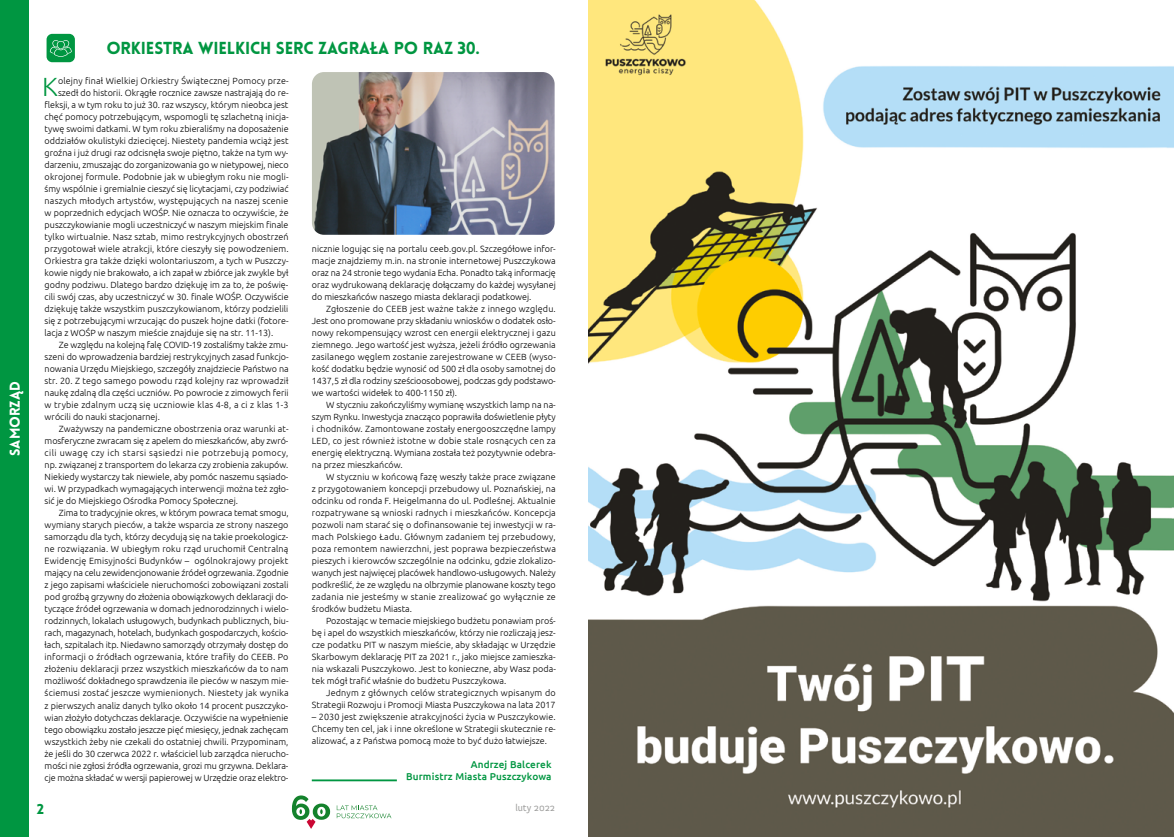
<style>
.page{position:relative;width:1174px;height:837px;background:#fff}
.page>*{position:absolute;margin:0;border:0;box-sizing:border-box;transform-origin:0 0}
.t1{font:300 26.3px "Ubuntu";color:#009641}
.t2{font:900 17px "Lovelo";letter-spacing:-.01em;color:#009641}
.t3{font:900 14px "Lovelo";color:#fff}
.t4{font:900 14px "Lovelo";color:#009641}
.t5{font:500 10px/12px "Ubuntu";letter-spacing:.015em;color:#009641;text-align:right}
.t6{font:10px "Anivers";color:#9d9d9c}
.t7{font:300 9px/12px "Ubuntu";color:#000;text-align:justify}
.t8{font:300 9px "Ubuntu";letter-spacing:.02em;color:#000}
.t9{font:300 9px "Ubuntu";letter-spacing:.04em;color:#000}
</style>
<div class="page">
<div style="left:0;top:0;width:28px;height:836px;background:#009641"></div>
<svg style="left:337px;top:805px;width:54px;height:12px"></svg>
<svg style="left:292px;top:795px;width:38px;height:33px"></svg>
<div style="left:47px;top:34px;width:28px;height:28px;background:#009641;border-radius:6px"></div>
<svg style="left:50px;top:40px;width:22px;height:17px"></svg>
<img style="left:312px;top:72px;width:242px;height:163px">
<hr style="left:312px;top:779px;width:85px;height:2px;background:#009641">
<img style="left:588px;top:0;width:586px;height:836px">
<h3 class="t3" style="left:6px;top:456px;width:77px;rotate:-90deg">SAMORZĄD</h3>
<h2 class="t2" style="left:106px;top:38px;width:375px">ORKIESTRA WIELKICH SERC ZAGRAŁA PO RAZ 30.</h2>
<h1 class="t1" style="left:42px;top:71px;width:17px">K</h1>
<p class="t7" style="left:58px;top:75px;width:232px">olejny finał Wielkiej Orkiestry Świątecznej Pomocy prze-</p>
<p class="t7" style="left:58px;top:87px;width:232px">szedł do historii. Okrągłe rocznice zawsze nastrajają do re-</p>
<p class="t7" style="left:45px;top:99px;width:245px">fleksji, a w tym roku to już 30. raz wszyscy, którym nieobca jest</p>
<p class="t7" style="left:45px;top:111px;width:245px">chęć pomocy potrzebującym, wspomogli tę szlachetną inicja-</p>
<p class="t7" style="left:45px;top:123px;width:245px">tywę swoimi datkami. W tym roku zbieraliśmy na doposażenie</p>
<p class="t7" style="left:45px;top:135px;width:245px">oddziałów okulistyki dziecięcej. Niestety pandemia wciąż jest</p>
<p class="t7" style="left:45px;top:147px;width:245px">groźna i już drugi raz odcisnęła swoje piętno, także na tym wy-</p>
<p class="t7" style="left:45px;top:159px;width:245px">darzeniu, zmuszając do zorganizowania go w nietypowej, nieco</p>
<p class="t7" style="left:45px;top:171px;width:245px">okrojonej formule. Podobnie jak w ubiegłym roku nie mogli-</p>
<p class="t7" style="left:45px;top:183px;width:245px">śmy wspólnie i gremialnie cieszyć się licytacjami, czy podziwiać</p>
<p class="t8" style="left:45px;top:195px;width:245px">naszych młodych artystów, występujących na naszej scenie</p>
<p class="t7" style="left:45px;top:207px;width:245px">w poprzednich edycjach WOŚP. Nie oznacza to oczywiście, że</p>
<p class="t7" style="left:45px;top:219px;width:245px">puszczykowianie mogli uczestniczyć w naszym miejskim finale</p>
<p class="t7" style="left:45px;top:231px;width:245px">tylko wirtualnie. Nasz sztab, mimo restrykcyjnych obostrzeń</p>
<p class="t7" style="left:45px;top:243px;width:245px">przygotował wiele atrakcji, które cieszyły się powodzeniem.</p>
<p class="t7" style="left:45px;top:255px;width:245px">Orkiestra gra także dzięki wolontariuszom, a tych w Puszczy-</p>
<p class="t7" style="left:45px;top:267px;width:245px">kowie nigdy nie brakowało, a ich zapał w zbiórce jak zwykle był</p>
<p class="t7" style="left:45px;top:279px;width:245px">godny podziwu. Dlatego bardzo dziękuję im za to, że poświę-</p>
<p class="t7" style="left:45px;top:291px;width:245px">cili swój czas, aby uczestniczyć w 30. finale WOŚP. Oczywiście</p>
<p class="t7" style="left:45px;top:303px;width:245px">dziękuję także wszystkim puszczykowianom, którzy podzielili</p>
<p class="t7" style="left:45px;top:315px;width:245px">się z potrzebującymi wrzucając do puszek hojne datki (fotore-</p>
<p class="t7" style="left:45px;top:327px;width:230px">lacja z WOŚP w naszym mieście znajduje się na str. 11-13).</p>
<p class="t7" style="left:59px;top:339px;width:231px">Ze względu na kolejną falę COVID-19 zostaliśmy także zmu-</p>
<p class="t7" style="left:45px;top:351px;width:245px">szeni do wprowadzenia bardziej restrykcyjnych zasad funkcjo-</p>
<p class="t7" style="left:45px;top:362px;width:245px">nowania Urzędu Miejskiego, szczegóły znajdziecie Państwo na</p>
<p class="t7" style="left:45px;top:374px;width:245px">str. 20. Z tego samego powodu rząd kolejny raz wprowadził</p>
<p class="t7" style="left:45px;top:386px;width:245px">naukę zdalną dla części uczniów. Po powrocie z zimowych ferii</p>
<p class="t8" style="left:45px;top:399px;width:245px">w trybie zdalnym uczą się uczniowie klas 4-8, a ci z klas 1-3</p>
<p class="t7" style="left:45px;top:410px;width:117px">wrócili do nauki stacjonarnej.</p>
<p class="t7" style="left:59px;top:422px;width:231px">Zważywszy na pandemiczne obostrzenia oraz warunki at-</p>
<p class="t7" style="left:45px;top:434px;width:245px">mosferyczne zwracam się z apelem do mieszkańców, aby zwró-</p>
<p class="t9" style="left:45px;top:447px;width:245px">cili uwagę czy ich starsi sąsiedzi nie potrzebują pomocy,</p>
<p class="t7" style="left:45px;top:458px;width:245px">np. związanej z transportem do lekarza czy zrobienia zakupów.</p>
<p class="t7" style="left:45px;top:470px;width:245px">Niekiedy wystarczy tak niewiele, aby pomóc naszemu sąsiado-</p>
<p class="t7" style="left:45px;top:482px;width:245px">wi. W przypadkach wymagających interwencji można też zgło-</p>
<p class="t7" style="left:45px;top:494px;width:195px">sić je do Miejskiego Ośrodka Pomocy Społecznej.</p>
<p class="t7" style="left:59px;top:506px;width:231px">Zima to tradycyjnie okres, w którym powraca temat smogu,</p>
<p class="t7" style="left:45px;top:518px;width:245px">wymiany starych pieców, a także wsparcia ze strony naszego</p>
<p class="t7" style="left:45px;top:530px;width:245px">samorządu dla tych, którzy decydują się na takie proekologicz-</p>
<p class="t8" style="left:45px;top:543px;width:245px">ne rozwiązania. W ubiegłym roku rząd uruchomił Centralną</p>
<p class="t8" style="left:45px;top:555px;width:245px">Ewidencję Emisyjności Budynków – ogólnokrajowy projekt</p>
<p class="t7" style="left:45px;top:566px;width:245px">mający na celu zewidencjonowanie źródeł ogrzewania. Zgodnie</p>
<p class="t7" style="left:45px;top:578px;width:245px">z jego zapisami właściciele nieruchomości zobowiązani zostali</p>
<p class="t7" style="left:45px;top:590px;width:245px">pod groźbą grzywny do złożenia obowiązkowych deklaracji do-</p>
<p class="t7" style="left:45px;top:602px;width:245px">tyczące źródeł ogrzewania w domach jednorodzinnych i wielo-</p>
<p class="t7" style="left:45px;top:614px;width:245px">rodzinnych, lokalach usługowych, budynkach publicznych, biu-</p>
<p class="t7" style="left:45px;top:626px;width:245px">rach, magazynach, hotelach, budynkach gospodarczych, kościo-</p>
<p class="t7" style="left:45px;top:638px;width:245px">łach, szpitalach itp. Niedawno samorządy otrzymały dostęp do</p>
<p class="t7" style="left:45px;top:650px;width:245px">informacji o źródłach ogrzewania, które trafiły do CEEB. Po</p>
<p class="t7" style="left:45px;top:662px;width:245px">złożeniu deklaracji przez wszystkich mieszkańców da to nam</p>
<p class="t7" style="left:45px;top:674px;width:245px">możliwość dokładnego sprawdzenia ile pieców w naszym mie-</p>
<p class="t8" style="left:45px;top:687px;width:245px">ściemusi zostać jeszcze wymienionych. Niestety jak wynika</p>
<p class="t7" style="left:45px;top:698px;width:245px">z pierwszych analiz danych tylko około 14 procent puszczyko-</p>
<p class="t7" style="left:45px;top:710px;width:245px">wian złożyło dotychczas deklaracje. Oczywiście na wypełnienie</p>
<p class="t7" style="left:45px;top:722px;width:245px">tego obowiązku zostało jeszcze pięć miesięcy, jednak zachęcam</p>
<p class="t7" style="left:45px;top:734px;width:245px">wszystkich żeby nie czekali do ostatniej chwili. Przypominam,</p>
<p class="t7" style="left:45px;top:746px;width:245px">że jeśli do 30 czerwca 2022 r. właściciel lub zarządca nierucho-</p>
<p class="t7" style="left:45px;top:758px;width:245px">mości nie zgłosi źródła ogrzewania, grozi mu grzywna. Deklara-</p>
<p class="t7" style="left:45px;top:770px;width:245px">cje można składać w wersji papierowej w Urzędzie oraz elektro-</p>
<h3 class="t4" style="left:37px;top:799px;width:9px">2</h3>
<p class="t7" style="left:312px;top:242px;width:245px">nicznie logując się na portalu ceeb.gov.pl. Szczegółowe infor&shy;macje znajdziemy m.in. na stronie internetowej Puszczykowa oraz na 24 stronie tego wydania Echa. Ponadto taką informację oraz wydrukowaną deklarację dołączamy do każdej wysyłanej do mieszkańców naszego miasta deklaracji podatkowej.</p>
<p class="t7" style="left:312px;top:302px;width:245px;text-indent:14px">Zgłoszenie do CEEB jest ważne także z innego względu.<br>Jest ono promowane przy składaniu wniosków o dodatek osło&shy;nowy rekompensujący wzrost cen energii elektrycznej i gazu ziemnego. Jego wartość jest wyższa, jeżeli źródło ogrzewania zasilanego węglem zostanie zarejestrowane w CEEB (wyso&shy;kość dodatku będzie wynosić od 500 zł dla osoby samotnej do 1437,5 zł dla rodziny sześcioosobowej, podczas gdy podstawo&shy;we wartości widełek to 400-1150 zł).</p>
<p class="t7" style="left:312px;top:398px;width:245px;text-indent:14px">W styczniu zakończyliśmy wymianę wszystkich lamp na na&shy;szym Rynku. Inwestycja znacząco poprawiła doświetlenie płyty i chodników. Zamontowane zostały energooszczędne lampy LED, co jest również istotne w dobie stale rosnących cen za energię elektryczną. Wymiana została też pozytywnie odebra&shy;na przez mieszkańców.</p>
<p class="t7" style="left:312px;top:470px;width:245px;text-indent:14px">W styczniu w końcową fazę weszły także prace związane z przygotowaniem koncepcji przebudowy ul. Poznańskiej, na odcinku od ronda F. Heigelmanna do ul. Podleśnej. Aktualnie rozpatrywane są wnioski radnych i mieszkańców. Koncepcja pozwoli nam starać się o dofinansowanie tej inwestycji w ra&shy;mach Polskiego Ładu. Głównym zadaniem tej przebudowy, poza remontem nawierzchni, jest poprawa bezpieczeństwa pieszych i kierowców szczególnie na odcinku, gdzie zlokalizo&shy;wanych jest najwięcej placówek handlowo-usługowych. Należy podkreślić, że ze względu na olbrzymie planowane koszty tego zadania nie jesteśmy w stanie zrealizować go wyłącznie ze środków budżetu Miasta.</p>
<p class="t7" style="left:312px;top:614px;width:245px;text-indent:14px">Pozostając w temacie miejskiego budżetu ponawiam proś&shy;bę i apel do wszystkich mieszkańców, którzy nie rozliczają jesz&shy;cze podatku PIT w naszym mieście, aby składając w Urzędzie Skarbowym deklarację PIT za 2021 r., jako miejsce zamieszka&shy;nia wskazali Puszczykowo. Jest to konieczne, aby Wasz poda&shy;tek mógł trafić właśnie do budżetu Puszczykowa.</p>
<p class="t7" style="left:312px;top:686px;width:245px;text-align:right">Jednym z głównych celów strategicznych wpisanym do<br>Strategii Rozwoju i Promocji Miasta Puszczykowa na lata 2017</p>
<p class="t7" style="left:312px;top:710px;width:245px">– 2030 jest zwiększenie atrakcyjności życia w Puszczykowie.<br>Chcemy ten cel, jak i inne określone w Strategii skutecznie re&shy;alizować, a z Państwa pomocą może to być dużo łatwiejsze.</p>
<p class="t5" style="left:406px;top:757px;width:147px">Andrzej Balcerek<br>Burmistrz Miasta Puszczykowa</p>
<p class="t6" style="left:515px;top:801px;width:41px">luty 2022</p>
</div>
